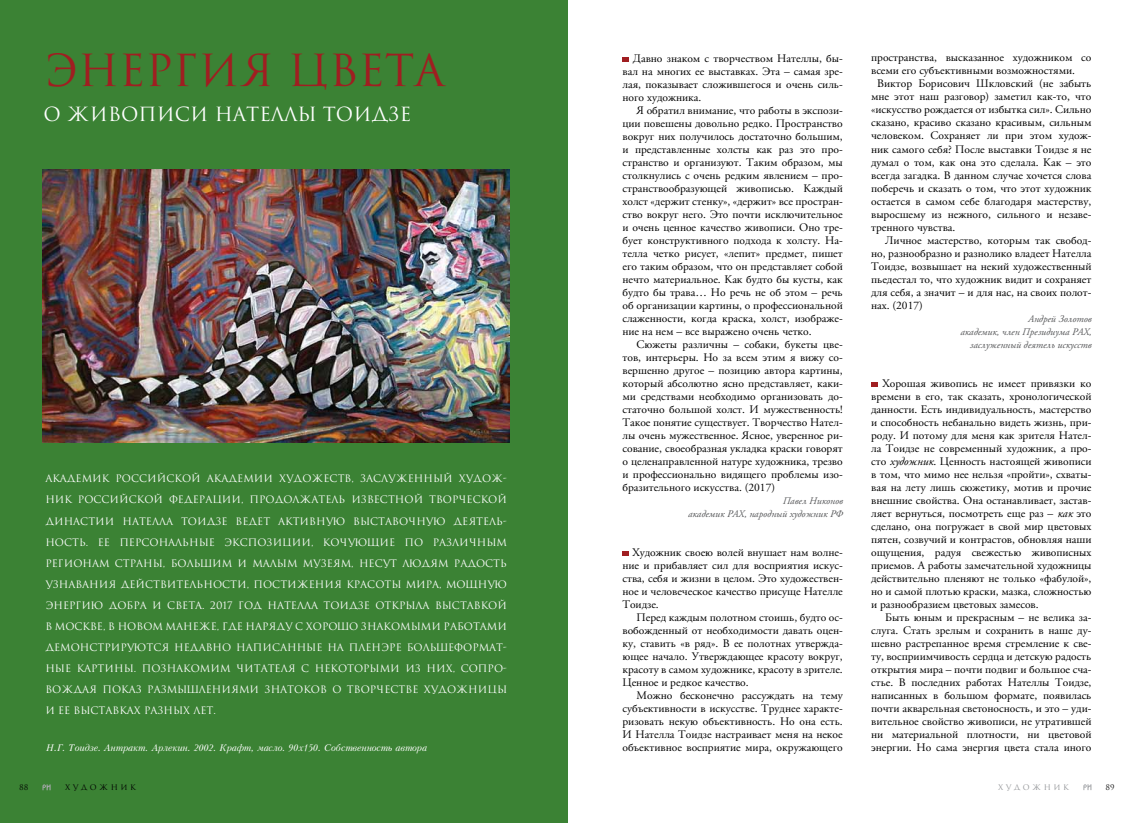
<style>
.page{position:relative;width:1134px;height:823px;background:#fff}
.page>*{position:absolute;margin:0;border:0;box-sizing:border-box;transform-origin:0 0}
.t1{font:43px "Romul";color:#a01e21}
.t2{font:19px "Romul";color:#fff}
.t3{font:11.5px/13px "APC Garamond";color:#000;text-align:justify}
.t4{font:10px/21px "Romul";color:#fff;text-align:justify}
.t5{font:italic 10px/13px "APC Garamond";color:#58595b;text-align:right}
.t6{font:italic 9px "Kudryashev";letter-spacing:-.02em;color:#fff}
.t7{font:7.5px "Romul";letter-spacing:.33em;color:#000}
.t8{font:7.5px "Romul";letter-spacing:.33em;color:#939598}
.s1{font-style:italic}
</style>
<div class="page">
<svg style="left:1083px;top:784px;width:8px;height:5px"></svg>
<svg style="left:622px;top:57px;width:7px;height:4px"></svg>
<svg style="left:622px;top:551px;width:7px;height:4px"></svg>
<svg style="left:871px;top:382px;width:6px;height:4px"></svg>
<div style="left:0;top:0;width:568px;height:822px;background:#3b8234"></div>
<img style="left:42px;top:170px;width:468px;height:272px">
<svg style="left:43px;top:784px;width:8px;height:5px"></svg>
<h1 class="t1" style="left:43px;top:45px;width:403px">Энергия цвета</h1>
<h2 class="t2" style="left:43px;top:103px;width:369px">О живописи Нателлы Тоидзе</h2>
<p class="t4" style="left:45px;top:468px;width:463px">Академик Российской академии художеств, заслуженный худож&shy;ник Российской Федерации, продолжатель известной творческой династии Нателла Тоидзе ведет активную выставочную деятель&shy;ность. Ее персональные экспозиции, кочующие по различным регионам страны, большим и малым музеям, несут людям радость узнавания действительности, постижения красоты мира, мощную энергию добра и света. 2017 год Нателла Тоидзе открыла выставкой в Москве, в Новом Манеже, где наряду с хорошо знакомыми работами демонстрируются недавно написанные на пленэре большеформат&shy;ные картины. Познакомим читателя с некоторыми из них, сопро&shy;вождая показ размышлениями знатоков о творчестве художницы и ее выставках разных лет.</p>
<p class="t6" style="left:46px;top:742px;width:382px">Н.Г. Тоидзе. Антракт. Арлекин. 2002. Крафт, масло. 90x150. Собственность автора</p>
<p class="t7" style="left:19px;top:782px;width:11px">88</p>
<p class="t7" style="left:65px;top:782px;width:72px">художник</p>
<p class="t3" style="left:622px;top:51px;width:222px;text-indent:10px">Давно знаком с творчеством Нателлы, бы&shy;вал на многих ее выставках. Эта – самая зре&shy;лая, показывает сложившегося и очень силь&shy;ного художника.</p>
<p class="t3" style="left:622px;top:103px;width:222px;text-indent:14px">Я обратил внимание, что работы в экспози&shy;ции повешены довольно редко. Пространство вокруг них получилось достаточно большим, и представленные холсты как раз это про&shy;странство и организуют. Таким образом, мы столкнулись с очень редким явлением – про&shy;странствообразующей живописью. Каждый холст «держит стенку», «держит» все простран&shy;ство вокруг него. Это почти исключительное и очень ценное качество живописи. Оно тре&shy;бует конструктивного подхода к холсту. На&shy;телла четко рисует, «лепит» предмет, пишет его таким образом, что он представляет собой нечто материальное. Как будто бы кусты, как будто бы трава… Но речь не об этом – речь об организации картины, о профессиональной слаженности, когда краска, холст, изображе&shy;ние на нем – все выражено очень четко.</p>
<p class="t3" style="left:622px;top:337px;width:222px;text-indent:14px">Сюжеты различны – собаки, букеты цве&shy;тов, интерьеры. Но за всем этим я вижу со&shy;вершенно другое – позицию автора картины, который абсолютно ясно представляет, каки&shy;ми средствами необходимо организовать до&shy;статочно большой холст. И мужественность!<br>Такое понятие существует. Творчество Нател&shy;лы очень мужественное. Ясное, уверенное ри&shy;сование, своеобразная укладка краски говорят о целенаправленной натуре художника, трезво и профессионально видящего проблемы изо&shy;бразительного искусства. (2017)</p>
<p class="t5" style="left:688px;top:494px;width:157px">Павел Никонов<br>академик РАХ, народный художник РФ</p>
<p class="t3" style="left:622px;top:545px;width:222px;text-indent:10px">Художник своею волей внушает нам волне&shy;ние и прибавляет сил для восприятия искус&shy;ства, себя и жизни в целом. Это художествен&shy;ное и человеческое качество присуще Нателле Тоидзе.</p>
<p class="t3" style="left:622px;top:610px;width:222px;text-indent:14px">Перед каждым полотном стоишь, будто ос&shy;вобожденный от необходимости давать оцен&shy;ку, ставить «в ряд». В ее полотнах утвержда&shy;ющее начало. Утверждающее красоту вокруг, красоту в самом художнике, красоту в зрителе.<br>Ценное и редкое качество.</p>
<p class="t3" style="left:622px;top:688px;width:222px;text-indent:14px">Можно бесконечно рассуждать на тему субъективности в искусстве. Труднее характе&shy;ризовать некую объективность. Но она есть.<br>И Нателла Тоидзе настраивает меня на некое объективное восприятие мира, окружающего</p>
<p class="t3" style="left:871px;top:51px;width:222px">пространства, высказанное художником со</p>
<p class="t3" style="left:871px;top:64px;width:205px">всеми его субъективными возможностями.</p>
<p class="t3" style="left:877px;top:77px;width:216px">Виктор Борисович Шкловский (не забыть</p>
<p class="t3" style="left:871px;top:90px;width:222px">мне этот наш разговор) заметил как-то, что</p>
<p class="t3" style="left:871px;top:103px;width:222px">«искусство рождается от избытка сил». Сильно</p>
<p class="t3" style="left:871px;top:116px;width:222px">сказано, красиво сказано красивым, сильным</p>
<p class="t3" style="left:871px;top:129px;width:222px">человеком. Сохраняет ли при этом худож-</p>
<p class="t3" style="left:871px;top:142px;width:222px">ник самого себя? После выставки Тоидзе я не</p>
<p class="t3" style="left:871px;top:155px;width:222px">думал о том, как она это сделала. Как – это</p>
<p class="t3" style="left:871px;top:168px;width:222px">всегда загадка. В данном случае хочется слова</p>
<p class="t3" style="left:871px;top:181px;width:222px">поберечь и сказать о том, что этот художник</p>
<p class="t3" style="left:871px;top:194px;width:222px">остается в самом себе благодаря мастерству,</p>
<p class="t3" style="left:871px;top:207px;width:222px">выросшему из нежного, сильного и незаве-</p>
<p class="t3" style="left:871px;top:220px;width:86px">тренного чувства.</p>
<p class="t3" style="left:885px;top:233px;width:208px">Личное мастерство, которым так свобод-</p>
<p class="t3" style="left:871px;top:246px;width:222px">но, разнообразно и разнолико владеет Нателла</p>
<p class="t3" style="left:871px;top:259px;width:222px">Тоидзе, возвышает на некий художественный</p>
<p class="t3" style="left:871px;top:272px;width:222px">пьедестал то, что художник видит и сохраняет</p>
<p class="t3" style="left:871px;top:285px;width:222px">для себя, а значит – и для нас, на своих полот-</p>
<p class="t3" style="left:871px;top:298px;width:53px">нах. (2017)</p>
<p class="t5" style="left:960px;top:312px;width:133px">Андрей Золотов<br>академик, член Президиума РАХ, заслуженный деятель искусств</p>
<p class="t3" style="left:871px;top:376px;width:222px;text-indent:11px">Хорошая живопись не имеет привязки ко времени в его, так сказать, хронологической данности. Есть индивидуальность, мастерство и способность небанально видеть жизнь, при&shy;роду. И потому для меня как зрителя Нател&shy;ла Тоидзе не современный художник, а про&shy;сто <span class="s1">художник</span>. Ценность настоящей живописи в том, что мимо нее нельзя «пройти», схваты&shy;вая на лету лишь сюжетику, мотив и прочие внешние свойства. Она останавливает, застав&shy;ляет вернуться, посмотреть еще раз – <span class="s1">как</span> это сделано, она погружает в свой мир цветовых пятен, созвучий и контрастов, обновляя наши ощущения, радуя свежестью живописных приемов. А работы замечательной художницы действительно пленяют не только «фабулой», но и самой плотью краски, мазка, сложностью и разнообразием цветовых замесов.</p>
<p class="t3" style="left:871px;top:610px;width:222px;text-indent:14px">Быть юным и прекрасным – не велика за&shy;слуга. Стать зрелым и сохранить в наше ду&shy;шевно растрепанное время стремление к све&shy;ту, восприимчивость сердца и детскую радость открытия мира – почти подвиг и большое сча&shy;стье. В последних работах Нателлы Тоидзе, написанных в большом формате, появилась почти акварельная светоносность, и это – уди&shy;вительное свойство живописи, не утратившей ни материальной плотности, ни цветовой энергии. Но сама энергия цвета стала иного</p>
<p class="t8" style="left:998px;top:782px;width:72px">художник</p>
<p class="t7" style="left:1105px;top:782px;width:11px">89</p>
</div>
